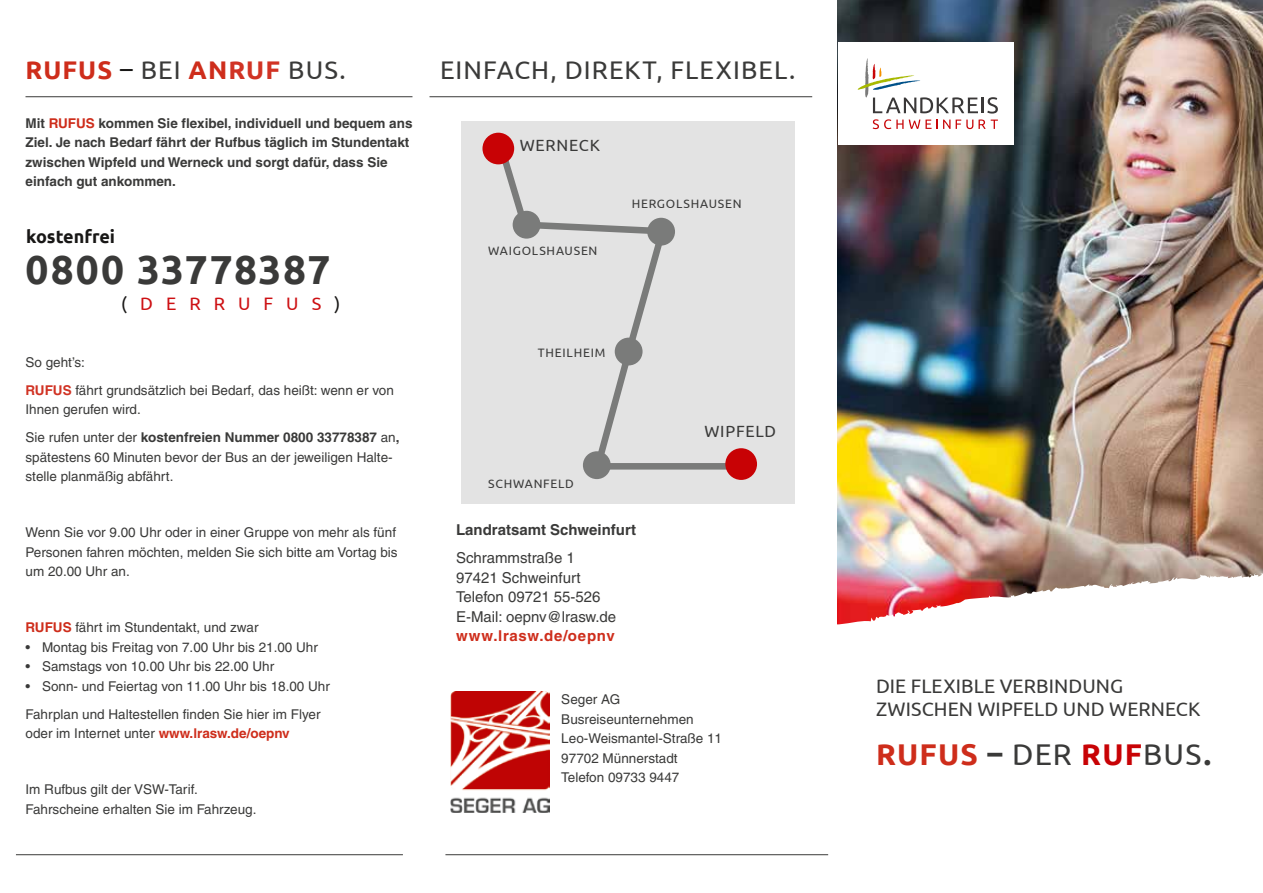
<style>
.page{position:relative;width:1263px;height:893px;background:#fff}
.page>*{position:absolute;margin:0;border:0;box-sizing:border-box;transform-origin:0 0}
.t1{font:700 40.5px "Ubuntu";letter-spacing:.04em;color:#3a3a39}
.t2{font:30px "Ubuntu";letter-spacing:.04em;color:#3a3a39}
.t3{font:25.5px "Ubuntu";letter-spacing:.045em;color:#3a3a39}
.t4{font:700 25.5px "Ubuntu";letter-spacing:.04em;color:#ce2d1b}
.t5{font:19.5px/23.4px "Ubuntu";letter-spacing:.005em;color:#3a3a39}
.t6{font:18px "Ubuntu";letter-spacing:.725em;color:#cd1013}
.t7{font:700 18px "Ubuntu";color:#181716}
.t8{font:16.2px "Ubuntu";letter-spacing:.05em;color:#3a3a39}
.t9{font:15px/19.5px "Helvetica";color:#3a3a39}
.t10{font:700 15px "Helvetica";color:#3a3a39}
.t11{font:700 15px "Helvetica";letter-spacing:.05em;color:#ce2d1b}
.t12{font:13.5px/19.5px "Helvetica";color:#3a3a39}
.t13{font:700 13.5px/19.5px "Helvetica";color:#3a3a39}
.t14{font:12.15px "Ubuntu";letter-spacing:.065em;color:#3a3a39}
.s1{font-weight:400;color:#181716}
.s2{font-weight:400;color:#3a3a39}
.s3{color:#d13324}
.s4{color:#ce2d1b}
.s5{color:#181716}
.s6{font-weight:700;color:#d13324}
.s7{font-weight:700}
.s8{font-weight:700;color:#ce2d1b}
.s9{font-weight:700;color:#c80205}
</style>
<div class="page">
<hr style="left:16px;top:854px;width:387px;height:1px;background:#3a3a39">
<hr style="left:445px;top:854px;width:383px;height:1px;background:#3a3a39">
<hr style="left:26px;top:96px;width:386px;height:1px;background:#3a3a39">
<hr style="left:429px;top:96px;width:383px;height:1px;background:#3a3a39">
<img style="left:838px;top:0;width:425px;height:567px">
<img style="left:838px;top:567px;width:425px;height:58px">
<div style="left:838px;top:43px;width:175px;height:102px;background:#fff"></div>
<svg style="left:858px;top:58px;width:140px;height:71px"></svg>
<div style="left:461px;top:121px;width:334px;height:383px;background:#e3e3e3"></div>
<svg style="left:495px;top:143px;width:242px;height:329px"></svg>
<div style="left:482px;top:133px;width:32px;height:31px;background:#c80205;border-radius:50%"></div>
<div style="left:725px;top:448px;width:32px;height:32px;background:#c80205;border-radius:50%"></div>
<div style="left:583px;top:451px;width:28px;height:28px;background:#7a7b7a;border-radius:50%"></div>
<img style="left:451px;top:691px;width:98px;height:121px">
<h3 class="t4" style="left:26px;top:54px;width:322px">RUFUS <span class="s1">–</span> <span class="s2">BEI</span> AN<span class="s3">RUF</span> <span class="s2">BUS.</span></h3>
<h3 class="t3" style="left:440px;top:54px;width:357px">EINFACH, DIREKT, FLEXIBEL.</h3>
<p class="t13" style="left:26px;top:113px;width:388px">Mit <span class="s4">RUFUS</span> kommen Sie flexibel, individuell und bequem ans Ziel. Je nach Bedarf fährt der Rufbus täglich im Stundentakt zwischen Wipfeld und Werneck und sorgt dafür, dass Sie einfach gut ankommen.</p>
<h3 class="t7" style="left:26px;top:225px;width:90px">kostenfrei</h3>
<h1 class="t1" style="left:26px;top:245px;width:307px">0800 33778387</h1>
<h3 class="t6" style="left:121px;top:292px;width:221px"><span class="s5">(</span>DERRUFUS<span class="s5">)</span></h3>
<p class="t12" style="left:26px;top:348px;width:370px;line-height:28px">So geht’s:<br><span class="s6">RUFUS</span> fährt grundsätzlich bei Bedarf, das heißt: wenn er von</p>
<p class="t12" style="left:26px;top:395px;width:376px;line-height:28px">Ihnen gerufen wird.<br>Sie rufen unter der <span class="s7">kostenfreien Nummer 0800 33778387</span> an<span class="s7">,</span></p>
<p class="t12" style="left:26px;top:447px;width:369px">spätestens 60 Minuten bevor der Bus an der jeweiligen Halte&shy;stelle planmäßig abfährt.</p>
<p class="t12" style="left:26px;top:523px;width:374px;text-align:justify">Wenn Sie vor 9.00 Uhr oder in einer Gruppe von mehr als fünf Personen fahren möchten, melden Sie sich bitte am Vortag bis um 20.00 Uhr an.</p>
<p class="t12" style="left:26px;top:618px;width:234px"><span class="s8">RUFUS</span> fährt im Stundentakt, und zwar</p>
<p class="t12" style="left:26px;top:637px;width:294px">• Montag bis Freitag von 7.00 Uhr bis 21.00 Uhr</p>
<p class="t12" style="left:26px;top:657px;width:250px">• Samstags von 10.00 Uhr bis 22.00 Uhr</p>
<p class="t12" style="left:26px;top:672px;width:306px;line-height:28px">• Sonn- und Feiertag von 11.00 Uhr bis 18.00 Uhr<br>Fahrplan und Haltestellen finden Sie hier im Flyer</p>
<p class="t12" style="left:26px;top:724px;width:266px">oder im Internet unter <span class="s8">www.lrasw.de/oepnv</span></p>
<p class="t12" style="left:26px;top:780px;width:233px">Im Rufbus gilt der VSW-Tarif.<br>Fahrscheine erhalten Sie im Fahrzeug.</p>
<p class="t8" style="left:520px;top:135px;width:82px">WERNECK</p>
<p class="t14" style="left:488px;top:243px;width:111px">WAIGOLSHAUSEN</p>
<p class="t14" style="left:632px;top:196px;width:111px">HERGOLSHAUSEN</p>
<p class="t14" style="left:538px;top:345px;width:69px">THEILHEIM</p>
<p class="t14" style="left:488px;top:476px;width:87px">SCHWANFELD</p>
<p class="t8" style="left:704px;top:421px;width:73px">WIPFELD</p>
<p class="t10" style="left:456px;top:521px;width:182px">Landratsamt Schweinfurt</p>
<p class="t9" style="left:456px;top:548px;width:162px">Schrammstraße 1<br>97421 Schweinfurt<br>Telefon 09721 55-526<br>E-Mail: oepnv@lrasw.de</p>
<p class="t11" style="left:456px;top:627px;width:160px">www.lrasw.de/oepnv</p>
<p class="t12" style="left:561px;top:690px;width:162px">Seger AG<br>Busreiseunternehmen<br>Leo-Weismantel-Straße 11<br>97702 Münnerstadt<br>Telefon 09733 9447</p>
<h3 class="t5" style="left:876px;top:673px;width:326px">DIE FLEXIBLE VERBINDUNG<br>ZWISCHEN WIPFELD UND WERNECK</h3>
<h2 class="t2" style="left:876px;top:737px;width:337px"><span class="s8">RUFUS</span> <span class="s7">–</span> DER <span class="s9">RUF</span>BUS<span class="s7">.</span></h2>
</div>
